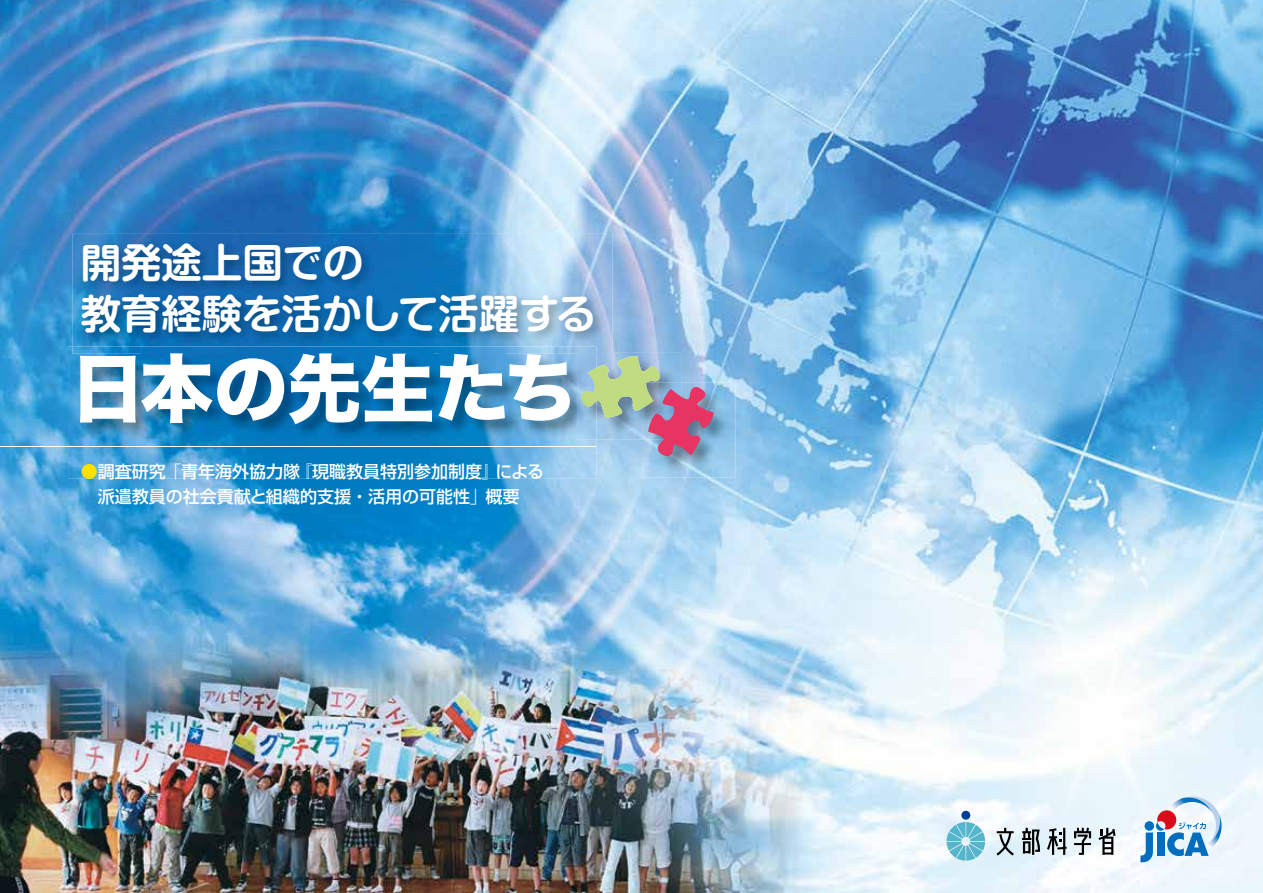
<style>
.page{position:relative;width:1263px;height:893px;background:#fff}
.page>*{position:absolute;margin:0;border:0;box-sizing:border-box;transform-origin:0 0}
.t1{font:74.4px "Hira Kaku Std W8 90 pv RKSJ H";letter-spacing:-.01em;color:#fff}
.t2{font:40.35px/51px "Shin M Go Pro De Bold 90 pv RKSJ H";color:#fff}
.t3{font:16.95px/24.5px "Shin Go Pro Medium 90 pv RKSJ H";color:#fff}
.s1{color:#ffe100}
.s2{font-family:"Shin Go Pro Light 90 pv RKSJ H"}
</style>
<div class="page">
<img style="left:0;top:0;width:1263px;height:893px">
<hr style="left:0;top:446px;width:595px;height:1px;background:#fff">
<img style="left:644px;top:383px;width:91px;height:94px">
<img style="left:68px;top:347px;width:529px;height:132px">
<img style="left:68px;top:446px;width:513px;height:1px">
<img style="left:141px;top:354px;width:292px;height:70px">
<img style="left:439px;top:354px;width:67px;height:67px">
<img style="left:509px;top:354px;width:61px;height:67px">
<svg style="left:946px;top:822px;width:39px;height:39px;background:#8accdc"></svg>
<div style="left:961px;top:811px;width:9px;height:9px;background:#003f98;border-radius:50%"></div>
<svg style="left:1022px;top:828px;width:18px;height:27px"></svg>
<svg style="left:1098px;top:828px;width:17px;height:27px"></svg>
<svg style="left:1074px;top:828px;width:17px;height:27px"></svg>
<svg style="left:996px;top:828px;width:18px;height:27px"></svg>
<svg style="left:1047px;top:828px;width:20px;height:27px"></svg>
<svg style="left:1140px;top:796px;width:81px;height:66px"></svg>
<img style="left:72px;top:234px;width:540px;height:118px">
<svg style="left:581px;top:352px;width:133px;height:105px;background:#a8a8b4"></svg>
<img style="left:72px;top:347px;width:525px;height:7px">
<img style="left:170px;top:353px;width:236px;height:1px">
<h2 class="t2" style="left:81px;top:232px;width:517px">開発途上国での<br>教育経験を活かして活躍する</h2>
<h1 class="t1" style="left:71px;top:347px;width:508px">日本の先生たち</h1>
<p class="t3" style="left:81px;top:458px;width:465px"><span class="s1">●</span>調査研究<span class="s2">「</span>青年海外協力隊<span class="s2">『</span>現職教員特別参加制度<span class="s2">』</span>による　派遣教員の社会貢献と組織的支援・活用の可能性<span class="s2">」</span>概要</p>
</div>
